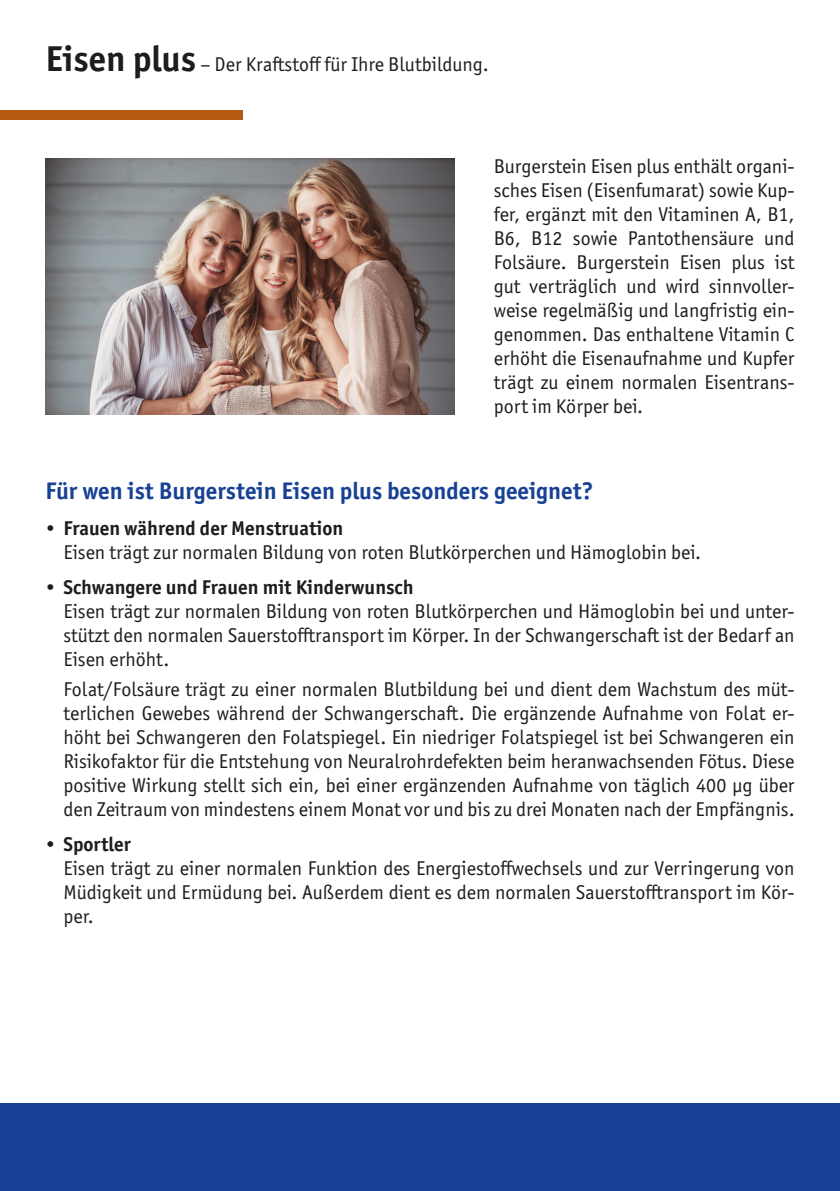
<style>
.page{position:relative;width:840px;height:1191px;background:#fff}
.page>*{position:absolute;margin:0;border:0;box-sizing:border-box;transform-origin:0 0}
.t1{font:700 24px "Officina Sans ITC Pro";color:#164194}
.t2{font:20px/24px "Officina Sans ITC Pro";color:#1d1d1b;text-align:justify}
.t3{font:700 20px "Officina Sans ITC Pro";color:#1d1d1b}
.s1{font-weight:700;font-size:36px}
.s2{font-weight:700}
</style>
<div class="page">
<div style="left:0;top:1102px;width:839px;height:89px;background:#164194"></div>
<div style="left:0;top:111px;width:242px;height:9px;background:#b65911"></div>
<img style="left:45px;top:159px;width:409px;height:255px">
<p class="t2" style="left:45px;top:53px;width:444px"><span class="s1">Eisen plus</span> – Der Kraftstoff für Ihre Blutbildung.</p>
<p class="t2" style="left:493px;top:154px;width:302px">Burgerstein Eisen plus enthält organi&shy;sches Eisen (Eisenfumarat) sowie Kup&shy;fer, ergänzt mit den Vitaminen A, B1, B6, B12 sowie Pantothensäure und Folsäure. Burgerstein Eisen plus ist gut verträglich und wird sinnvoller&shy;weise regelmäßig und langfristig ein&shy;genommen. Das enthaltene Vitamin C erhöht die Eisenaufnahme und Kupfer trägt zu einem normalen Eisentrans&shy;port im Körper bei.</p>
<p class="t1" style="left:45px;top:476px;width:549px">Für wen ist Burgerstein Eisen plus besonders geeignet?</p>
<p class="t2" style="left:63px;top:516px;width:639px;text-indent:-18px"><span class="s2">• Frauen während der Menstruation<br></span>Eisen trägt zur normalen Bildung von roten Blutkörperchen und Hämoglobin bei.</p>
<p class="t3" style="left:45px;top:575px;width:369px">• Schwangere und Frauen mit Kinderwunsch</p>
<p class="t2" style="left:63px;top:599px;width:732px">Eisen trägt zur normalen Bildung von roten Blutkörperchen und Hämoglobin bei und unter&shy;stützt den normalen Sauerstofftransport im Körper. In der Schwangerschaft ist der Bedarf an Eisen erhöht.</p>
<p class="t2" style="left:63px;top:677px;width:732px">Folat/Folsäure trägt zu einer normalen Blutbildung bei und dient dem Wachstum des müt&shy;terlichen Gewebes während der Schwangerschaft. Die ergänzende Aufnahme von Folat er&shy;höht bei Schwangeren den Folatspiegel. Ein niedriger Folatspiegel ist bei Schwangeren ein Risikofaktor für die Entstehung von Neuralrohrdefekten beim heranwachsenden Fötus. Diese positive Wirkung stellt sich ein, bei einer ergänzenden Aufnahme von täglich 400 µg über den Zeitraum von mindestens einem Monat vor und bis zu drei Monaten nach der Empfängnis.</p>
<p class="t3" style="left:45px;top:832px;width:87px">• Sportler</p>
<p class="t2" style="left:63px;top:856px;width:732px">Eisen trägt zu einer normalen Funktion des Energiestoffwechsels und zur Verringerung von Müdigkeit und Ermüdung bei. Außerdem dient es dem normalen Sauerstofftransport im Kör&shy;per.</p>
</div>
